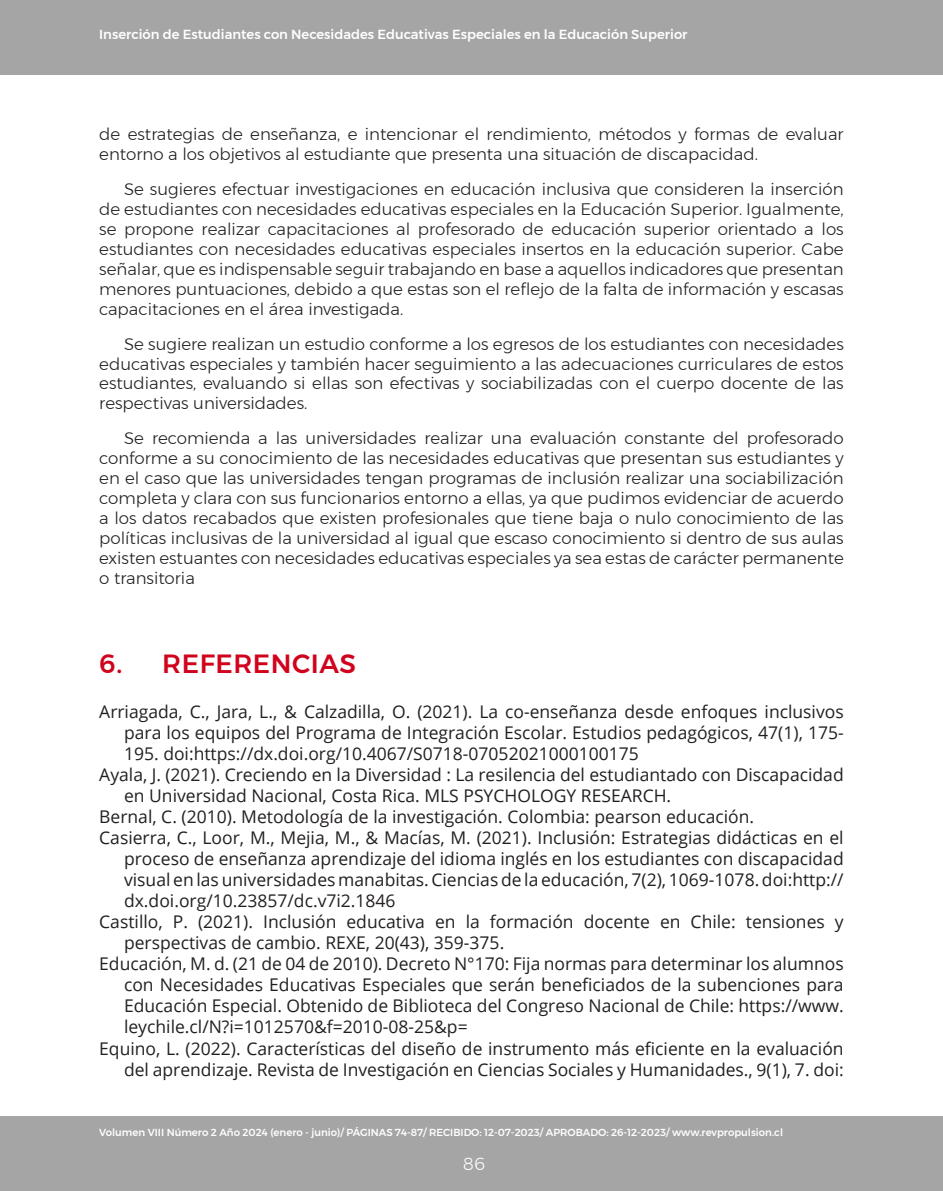
<style>
.page{position:relative;width:943px;height:1191px;background:#fff}
.page>*{position:absolute;margin:0;border:0;box-sizing:border-box;transform-origin:0 0}
._06_titulos_en_rojo{font:500 26.25px "Montserrat";letter-spacing:.02em;color:#d1021c}
._09_parrafo_referencias{font:17.5px/21px "Open Sans";color:#231f20;text-align:justify}
.t1{font:300 17.5px "Montserrat";color:#fff}
._07_parrafo_texto_articulo{font:300 16.62px/19.9px "Montserrat";color:#231f20;text-align:justify}
.t2{font:500 13.12px "Montserrat";color:#fff}
.t3{font:500 10.15px "Montserrat";color:#fff}
</style>
<div class="page">
<div style="left:0;top:0;width:943px;height:74px;background:#a5a5a5"></div>
<div style="left:0;top:1116px;width:943px;height:75px;background:#a5a5a5"></div>
<p class="t2" style="left:99px;top:24px;width:589px">Inserción de Estudiantes con Necesidades Educativas Especiales en la Educación Superior</p>
<p class="_07_parrafo_texto_articulo" style="left:99px;top:124px;width:746px">de estrategias de enseñanza, e intencionar el rendimiento, métodos y formas de evaluar entorno a los objetivos al estudiante que presenta una situación de discapacidad.</p>
<p class="_07_parrafo_texto_articulo" style="left:99px;top:179px;width:746px;text-indent:25px">Se sugieres efectuar investigaciones en educación inclusiva que consideren la inserción de estudiantes con necesidades educativas especiales en la Educación Superior. Igualmente, se propone realizar capacitaciones al profesorado de educación superior orientado a los estudiantes con necesidades educativas especiales insertos en la educación superior. Cabe señalar, que es indispensable seguir trabajando en base a aquellos indicadores que presentan menores puntuaciones, debido a que estas son el reflejo de la falta de información y escasas capacitaciones en el área investigada.</p>
<p class="_07_parrafo_texto_articulo" style="left:99px;top:333px;width:746px;text-indent:25px">Se sugiere realizan un estudio conforme a los egresos de los estudiantes con necesidades educativas especiales y también hacer seguimiento a las adecuaciones curriculares de estos estudiantes, evaluando si ellas son efectivas y sociabilizadas con el cuerpo docente de las respectivas universidades.</p>
<p class="_07_parrafo_texto_articulo" style="left:99px;top:428px;width:746px;text-indent:25px">Se recomienda a las universidades realizar una evaluación constante del profesorado conforme a su conocimiento de las necesidades educativas que presentan sus estudiantes y en el caso que las universidades tengan programas de inclusión realizar una sociabilización completa y clara con sus funcionarios entorno a ellas, ya que pudimos evidenciar de acuerdo a los datos recabados que existen profesionales que tiene baja o nulo conocimiento de las políticas inclusivas de la universidad al igual que escaso conocimiento si dentro de sus aulas existen estuantes con necesidades educativas especiales ya sea estas de carácter permanente o transitoria</p>
<p class="_06_titulos_en_rojo" style="left:99px;top:642px;width:258px">6. REFERENCIAS</p>
<p class="_09_parrafo_referencias" style="left:124px;top:701px;width:721px;text-indent:-25px">Arriagada, C., Jara, L., &amp; Calzadilla, O. (2021). La co-enseñanza desde enfoques inclusivos para los equipos del Programa de Integración Escolar. Estudios pedagógicos, 47(1), 175- 195. doi:https://dx.doi.org/10.4067/S0718-07052021000100175</p>
<p class="_09_parrafo_referencias" style="left:124px;top:764px;width:721px;text-indent:-25px">Ayala, J. (2021). Creciendo en la Diversidad : La resilencia del estudiantado con Discapacidad en Universidad Nacional, Costa Rica. MLS PSYCHOLOGY RESEARCH.</p>
<p class="_09_parrafo_referencias" style="left:99px;top:806px;width:656px">Bernal, C. (2010). Metodología de la investigación. Colombia: pearson educación.</p>
<p class="_09_parrafo_referencias" style="left:124px;top:827px;width:721px;text-indent:-25px">Casierra, C., Loor, M., Mejia, M., &amp; Macías, M. (2021). Inclusión: Estrategias didácticas en el proceso de enseñanza aprendizaje del idioma inglés en los estudiantes con discapacidad visual en las universidades manabitas. Ciencias de la educación, 7(2), 1069-1078. doi:http:// dx.doi.org/10.23857/dc.v7i2.1846</p>
<p class="_09_parrafo_referencias" style="left:124px;top:911px;width:721px;text-indent:-25px">Castillo, P. (2021). Inclusión educativa en la formación docente en Chile: tensiones y perspectivas de cambio. REXE, 20(43), 359-375.</p>
<p class="_09_parrafo_referencias" style="left:124px;top:953px;width:721px;text-indent:-25px">Educación, M. d. (21 de 04 de 2010). Decreto N°170: Fija normas para determinar los alumnos con Necesidades Educativas Especiales que serán beneficiados de la subenciones para Educación Especial. Obtenido de Biblioteca del Congreso Nacional de Chile: https://www. leychile.cl/N?i=1012570&amp;f=2010-08-25&amp;p=</p>
<p class="_09_parrafo_referencias" style="left:99px;top:1037px;width:746px;text-align:right">Equino, L. (2022). Características del diseño de instrumento más eficiente en la evaluación del aprendizaje. Revista de Investigación en Ciencias Sociales y Humanidades., 9(1), 7. doi:</p>
<p class="t3" style="left:99px;top:1124px;width:685px">Volumen VIII Número 2 Año 2024 (enero - junio)/ PÁGINAS 74-87/ RECIBIDO: 12-07-2023/ APROBADO: 26-12-2023/ www.revpropulsion.cl</p>
<p class="t1" style="left:463px;top:1150px;width:24px">86</p>
</div>
